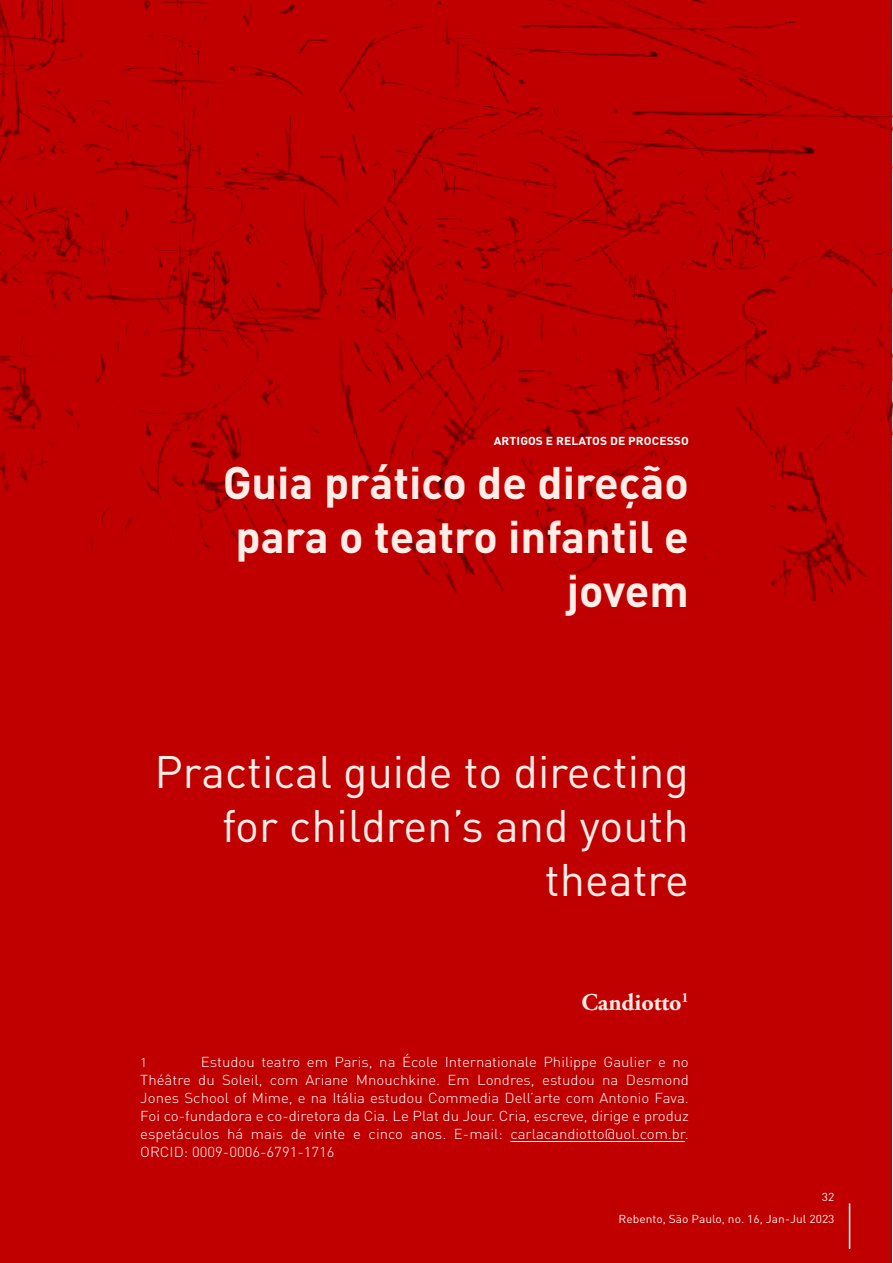
<style>
.page{position:relative;width:893px;height:1263px;background:#fff}
.page>*{position:absolute;margin:0;border:0;box-sizing:border-box;transform-origin:0 0}
._01_-_TITULO___EN{font:45px/54px "DIN Pro";color:#ffede7;text-align:right}
._01_-_TITULO___PT{font:700 45px/54px "DIN Pro";color:#ffede7;text-align:right}
._02_-_AUTORXS{font:700 24px "Adobe Garamond Pro";color:#ffede7}
._03_-_RODAPÉ{font:300 14.25px/18px "DIN Pro";color:#fff;text-align:justify;scale:1.05 1}
._03_-_RODAPÉ-2{font:300 12.9px "DIN Pro";color:#fff;scale:1.05 1}
.t1{font:11.4px "DIN Pro";color:#ffede7;scale:1.05 1}
._16-_Tipo_de_trabalho{font:700 11.4px "DIN Pro";letter-spacing:.01em;color:#fff;scale:1.05 1}
</style>
<div class="page">
<div style="left:1px;top:1px;width:891px;height:1262px;background:#c00000"></div>
<img style="left:0;top:0;width:893px;height:621px">
<img style="left:0;top:0;width:828px;height:449px">
<hr style="left:849px;top:1203px;width:1px;height:46px;background:#fff">
<hr style="left:510px;top:1141px;width:175px;height:1px;background:#fff">
<p class="_16-_Tipo_de_trabalho" style="left:494px;top:433px;width:187px">ARTIGOS E RELATOS DE PROCESSO</p>
<p class="_01_-_TITULO___PT" style="left:223px;top:453px;width:468px">Guia prático de direção para o teatro infantil e jovem</p>
<p class="_01_-_TITULO___EN" style="left:155px;top:743px;width:536px">Practical guide to directing for children’s and youth theatre</p>
<p class="_02_-_AUTORXS" style="left:581px;top:988px;width:109px">Candiotto<sup>1</sup></p>
<p class="_03_-_RODAPÉ" style="left:140px;top:1051px;width:524px;text-indent:61px">Estudou teatro em Paris, na École Internationale Philippe Gaulier e no Théâtre du Soleil, com Ariane Mnouchkine. Em Londres, estudou na Desmond Jones School of Mime, e na Itália estudou Commedia Dell’arte com Antonio Fava.<br>Foi co-fundadora e co-diretora da Cia. Le Plat du Jour. Cria, escreve, dirige e produz espetáculos há mais de vinte e cinco anos. E-mail: carlacandiotto@uol.com.br.<br>ORCID: 0009-0006-6791-1716</p>
<p class="_03_-_RODAPÉ-2" style="left:140px;top:1052px;width:8px">1</p>
<p class="t1" style="left:822px;top:1189px;width:13px">32</p>
<p class="t1" style="left:619px;top:1211px;width:207px">Rebento, São Paulo, no. 16, Jan-Jul 2023</p>
</div>
